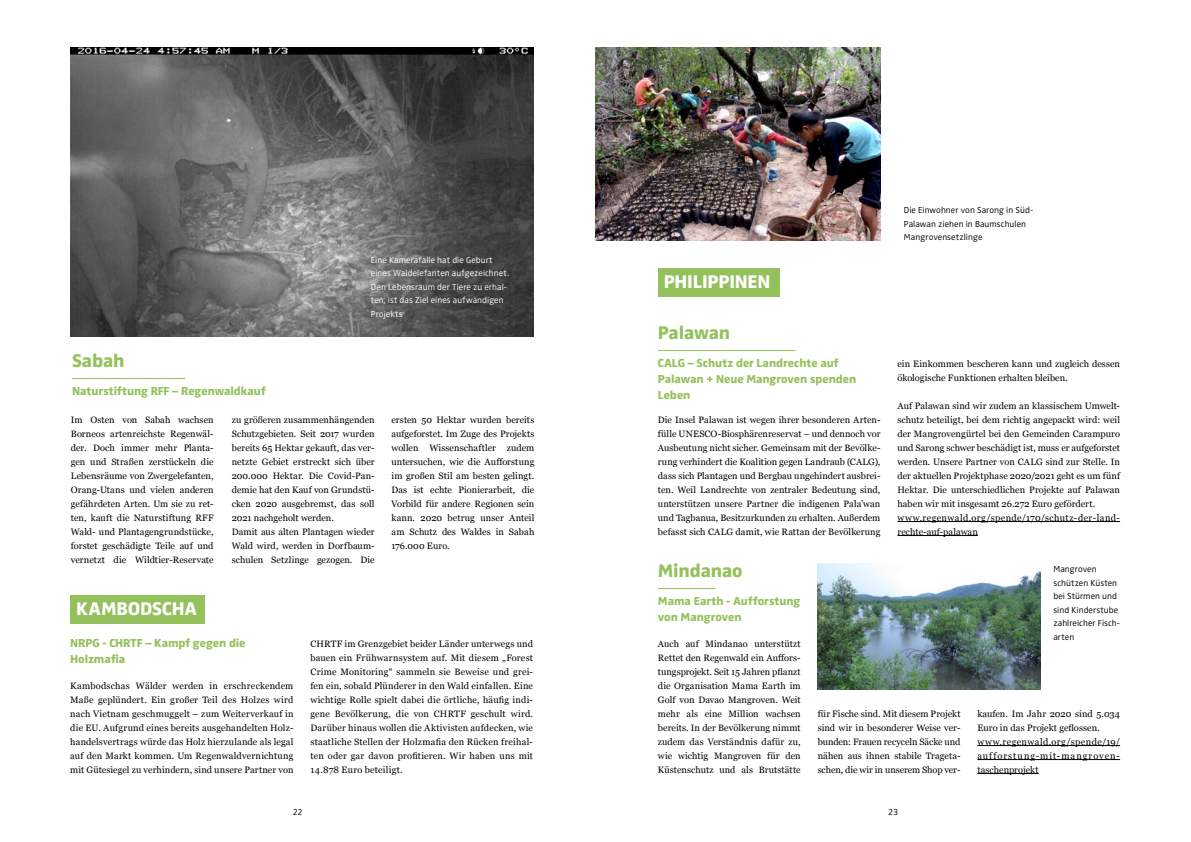
<style>
.page{position:relative;width:1191px;height:842px;background:#fff}
.page>*{position:absolute;margin:0;border:0;box-sizing:border-box;transform-origin:0 0}
.t1{font:800 19px "Zwo Pro";letter-spacing:-.005em;color:#fff}
.t2{font:800 19px "Zwo Pro";letter-spacing:-.01em;color:#94c15c}
.t3{font:800 12px/16px "Zwo Pro";letter-spacing:-.005em;color:#94c15c}
.t4{font:9.2px/14px "Georgia";letter-spacing:.005em;color:#000;text-align:justify}
.t5{font:300 9px/13.5px "Zwo";letter-spacing:.005em;color:#000}
.t6{font:300 9px/13.5px "Zwo";letter-spacing:.005em;color:#fff}
</style>
<div class="page">
<hr style="left:72px;top:378px;width:113px;height:1px;background:#94c15c">
<img style="left:71px;top:48px;width:462px;height:289px">
<img style="left:596px;top:47px;width:284px;height:194px">
<hr style="left:658px;top:350px;width:137px;height:1px;background:#94c15c">
<div style="left:658px;top:268px;width:122px;height:28px;background:#94c15c"></div>
<div style="left:70px;top:595px;width:135px;height:28px;background:#94c15c"></div>
<hr style="left:897px;top:521px;width:223px;height:1px;background:#000">
<hr style="left:897px;top:535px;width:81px;height:1px;background:#000">
<img style="left:817px;top:564px;width:223px;height:126px">
<hr style="left:658px;top:588px;width:57px;height:1px;background:#94c15c">
<hr style="left:977px;top:745px;width:143px;height:1px;background:#000">
<hr style="left:977px;top:759px;width:143px;height:1px;background:#000">
<hr style="left:977px;top:773px;width:61px;height:1px;background:#000">
<p class="t6" style="left:371px;top:253px;width:140px">Eine Kamerafalle hat die Geburt eines Waldelefanten aufgezeichnet.<br>Den Lebensraum der Tiere zu erhal&shy;ten, ist das Ziel eines aufwändigen<br>Projekts</p>
<h1 class="t2" style="left:72px;top:346px;width:54px">Sabah</h1>
<h2 class="t3" style="left:72px;top:382px;width:195px">Naturstiftung RFF – Regenwaldkauf</h2>
<p class="t4" style="left:232px;top:412px;width:144px;text-align:left">zu größeren zusammenhängenden<br>Schutzgebieten. Seit 2017 wurden bereits 65 Hektar gekauft, das ver&shy;netzte Gebiet erstreckt sich über<br>200.000 Hektar. Die Covid-Pan&shy;demie hat den Kauf von Grundstü&shy;cken 2020 ausgebremst, das soll<br>2021 nachgeholt werden.<br>Damit aus alten Plantagen wieder<br>Wald wird, werden in Dorfbaum&shy;schulen Setzlinge gezogen. Die</p>
<p class="t4" style="left:391px;top:412px;width:144px">ersten 50 Hektar wurden bereits aufgeforstet. Im Zuge des Projekts wollen Wissenschaftler zudem untersuchen, wie die Aufforstung im großen Stil am besten gelingt.<br>Das ist echte Pionierarbeit, die Vorbild für andere Regionen sein kann. 2020 betrug unser Anteil am Schutz des Waldes in Sabah 176.000 Euro.</p>
<p class="t4" style="left:71px;top:412px;width:144px">Im Osten von Sabah wachsen Borneos artenreichste Regenwäl&shy;der. Doch immer mehr Planta&shy;gen und Straßen zerstückeln die Lebensräume von Zwergelefanten, Orang-Utans und vielen anderen gefährdeten Arten. Um sie zu ret&shy;ten, kauft die Naturstiftung RFF Wald- und Plantagengrundstücke, forstet geschädigte Teile auf und vernetzt die Wildtier-Reservate</p>
<h1 class="t1" style="left:76px;top:594px;width:123px">KAMBODSCHA</h1>
<h2 class="t3" style="left:70px;top:634px;width:177px">NRPG - CHRTF – Kampf gegen die<br>Holzmafia</h2>
<p class="t4" style="left:70px;top:678px;width:225px">Kambodschas Wälder werden in erschreckendem Maße geplündert. Ein großer Teil des Holzes wird nach Vietnam geschmuggelt – zum Weiterverkauf in die EU. Aufgrund eines bereits ausgehandelten Holz&shy;handelsvertrags würde das Holz hierzulande als legal auf den Markt kommen. Um Regenwaldvernichtung mit Gütesiegel zu verhindern, sind unsere Partner von</p>
<p class="t4" style="left:310px;top:636px;width:224px">CHRTF im Grenzgebiet beider Länder unterwegs und bauen ein Frühwarnsystem auf. Mit diesem „Forest Crime Monitoring“ sammeln sie Beweise und grei&shy;fen ein, sobald Plünderer in den Wald einfallen. Eine wichtige Rolle spielt dabei die örtliche, häufig indi&shy;gene Bevölkerung, die von CHRTF geschult wird.<br>Darüber hinaus wollen die Aktivisten aufdecken, wie staatliche Stellen der Holzmafia den Rücken freihal&shy;ten oder gar davon profitieren. Wir haben uns mit 14.878 Euro beteiligt.</p>
<h1 class="t1" style="left:663px;top:267px;width:108px">PHILIPPINEN</h1>
<h1 class="t2" style="left:658px;top:318px;width:74px">Palawan</h1>
<h2 class="t3" style="left:658px;top:354px;width:200px">CALG – Schutz der Landrechte auf<br>Palawan + Neue Mangroven spenden<br>Leben</h2>
<p class="t4" style="left:658px;top:412px;width:224px">Die Insel Palawan ist wegen ihrer besonderen Arten&shy;fülle UNESCO-Biosphärenreservat – und dennoch vor Ausbeutung nicht sicher. Gemeinsam mit der Bevölke&shy;rung verhindert die Koalition gegen Landraub (CALG), dass sich Plantagen und Bergbau ungehindert ausbrei&shy;ten. Weil Landrechte von zentraler Bedeutung sind, unterstützen unsere Partner die indigenen Pala’wan und Tagbanua, Besitzurkunden zu erhalten. Außerdem befasst sich CALG damit, wie Rattan der Bevölkerung</p>
<p class="t5" style="left:904px;top:204px;width:131px">Die Einwohner von Sarong in Süd-<br>Palawan ziehen in Baumschulen<br>Mangrovensetzlinge</p>
<p class="t4" style="left:897px;top:356px;width:224px">ein Einkommen bescheren kann und zugleich dessen ökologische Funktionen erhalten bleiben.</p>
<p class="t4" style="left:897px;top:398px;width:224px;text-align:left">Auf Palawan sind wir zudem an klassischem Umwelt&shy;schutz beteiligt, bei dem richtig angepackt wird: weil der Mangrovengürtel bei den Gemeinden Carampuro und Sarong schwer beschädigt ist, muss er aufgeforstet werden. Unsere Partner von CALG sind zur Stelle. In der aktuellen Projektphase 2020/2021 geht es um fünf Hektar. Die unterschiedlichen Projekte auf Palawan haben wir mit insgesamt 26.272 Euro gefördert. www.regenwald.org/spende/170/schutz-der-land&shy;rechte-auf-palawan</p>
<h1 class="t2" style="left:658px;top:556px;width:86px">Mindanao</h1>
<h2 class="t3" style="left:658px;top:592px;width:144px">Mama Earth - Aufforstung von Mangroven</h2>
<p class="t4" style="left:658px;top:636px;width:144px">Auch auf Mindanao unterstützt Rettet den Regenwald ein Auffors&shy;tungsprojekt. Seit 15 Jahren pflanzt die Organisation Mama Earth im Golf von Davao Mangroven. Weit mehr als eine Million wachsen bereits. In der Bevölkerung nimmt zudem das Verständnis dafür zu, wie wichtig Mangroven für den Küstenschutz und als Brutstätte</p>
<p class="t5" style="left:1053px;top:562px;width:68px">Mangroven schützen Küsten bei Stürmen und sind Kinderstube zahlreicher Fisch&shy;arten</p>
<p class="t4" style="left:817px;top:706px;width:144px">für Fische sind. Mit diesem Projekt sind wir in besonderer Weise ver&shy;bunden: Frauen recyceln Säcke und nähen aus ihnen stabile Trageta&shy;schen, die wir in unserem Shop ver-</p>
<p class="t4" style="left:977px;top:706px;width:144px;text-align:left">kaufen. Im Jahr 2020 sind 5.034<br>Euro in das Projekt geflossen. www.regenwald.org/spende/19/ aufforstung-mit-mangroven&shy;taschenprojekt</p>
<p class="t5" style="left:293px;top:805px;width:12px">22</p>
<p class="t5" style="left:888px;top:805px;width:12px">23</p>
</div>
